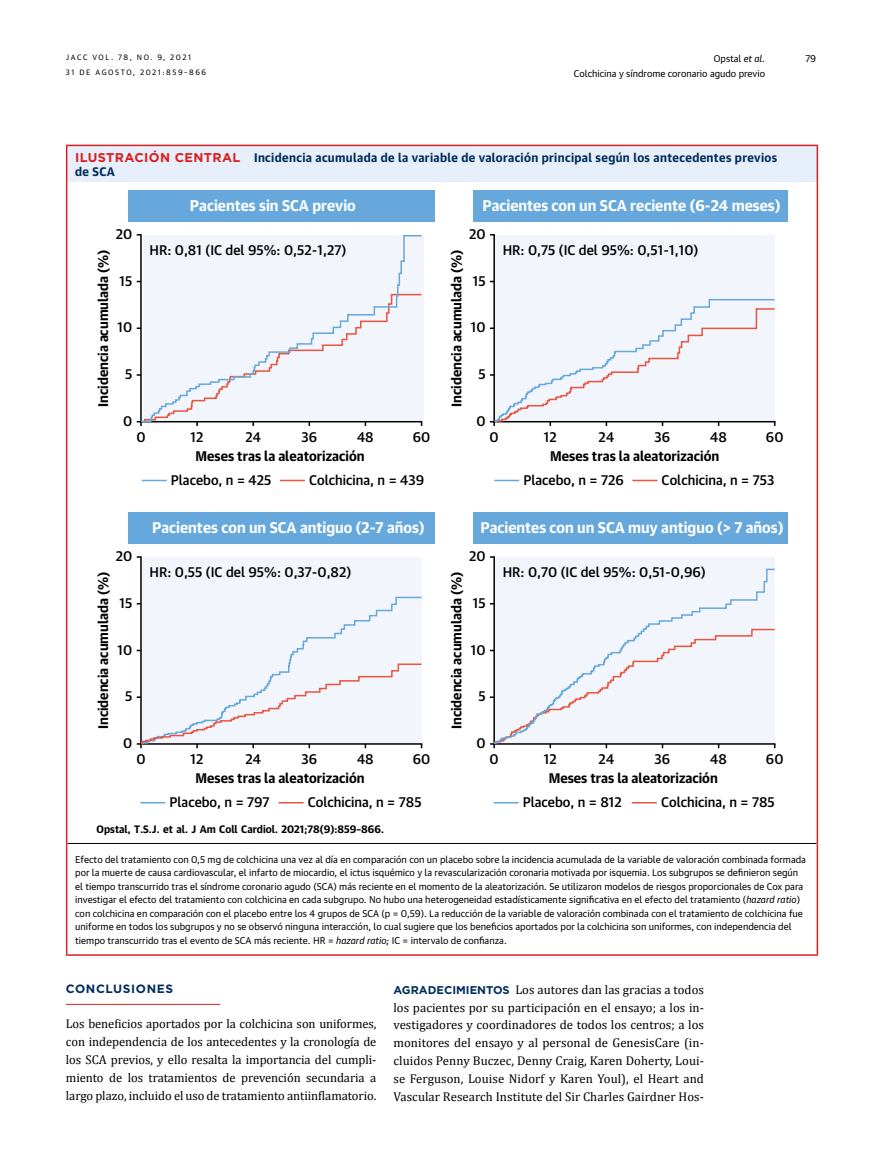
<style>
.page{position:relative;width:872px;height:1170px;background:#fff}
.page>*{position:absolute;margin:0;border:0;box-sizing:border-box;transform-origin:0 0}
.t1{font:700 15px "Guardian Text Sans";color:#fff}
.t2{font:500 13.5px "Guardian Text Sans";color:#000}
.t3{font:700 13.5px "Guardian Text Sans";color:#000}
.t4{font:12.75px/17.9px "Cambria";letter-spacing:-.005em;color:#000;text-align:justify}
.t5{font:700 12px/13.5px "Guardian Text Sans";letter-spacing:.03em;color:#002d5a}
.t6{font:700 12px "Gotham";letter-spacing:.05em;color:#002d5a}
.t7{font:700 10.5px "Guardian Text Sans";color:#010102}
.t8{font:9.45px/13.5px "Guardian Text Sans";color:#000}
.t9{font:7.5px "Guardian Text Sans";letter-spacing:.205em;color:#000}
.s1{font-style:italic}
.s2{font-family:"Gotham";font-size:12.75px;color:#db1e1f}
.s3{font-family:"Gotham";font-weight:700;font-size:11.25px;color:#002d5a}
</style>
<div class="page">
<hr style="left:66px;top:1003px;width:154px;height:1px;background:#db1e1f">
<div style="left:67px;top:145px;width:750px;height:37px;background:#e7effa"></div>
<hr style="left:67px;top:843px;width:749px;height:1px;background:#000">
<hr style="left:66px;top:146px;width:1px;height:36px;background:#db1e1f">
<hr style="left:66px;top:145px;width:752px;height:1px;background:#db1e1f">
<hr style="left:816px;top:146px;width:2px;height:36px;background:#db1e1f">
<hr style="left:66px;top:182px;width:1px;height:661px;background:#db1e1f">
<hr style="left:816px;top:182px;width:2px;height:661px;background:#db1e1f">
<hr style="left:66px;top:843px;width:1px;height:111px;background:#db1e1f">
<hr style="left:816px;top:843px;width:2px;height:111px;background:#db1e1f">
<hr style="left:66px;top:954px;width:752px;height:1px;background:#db1e1f">
<div style="left:128px;top:512px;width:306px;height:32px;background:#66a8dc"></div>
<div style="left:473px;top:512px;width:314px;height:32px;background:#66a8dc"></div>
<div style="left:128px;top:190px;width:306px;height:32px;background:#66a8dc"></div>
<div style="left:473px;top:190px;width:314px;height:32px;background:#66a8dc"></div>
<svg style="left:139px;top:234px;width:637px;height:510px"></svg>
<hr style="left:142px;top:479px;width:25px;height:2px;background:#66a8dc">
<hr style="left:280px;top:479px;width:25px;height:2px;background:#ea543e">
<hr style="left:494px;top:479px;width:25px;height:2px;background:#66a8dc">
<hr style="left:632px;top:479px;width:25px;height:2px;background:#ea543e">
<hr style="left:140px;top:801px;width:25px;height:2px;background:#66a8dc">
<hr style="left:279px;top:801px;width:24px;height:2px;background:#ea543e">
<hr style="left:493px;top:801px;width:25px;height:2px;background:#66a8dc">
<hr style="left:632px;top:801px;width:25px;height:2px;background:#ea543e">
<p class="t9" style="left:66px;top:54px;width:127px">JACC VOL. 78, NO. 9, 2021</p>
<p class="t8" style="left:714px;top:52px;width:53px">Opstal <span class="s1">et al.</span></p>
<p class="t8" style="left:805px;top:52px;width:12px">79</p>
<p class="t9" style="left:66px;top:69px;width:142px">31 DE AGOSTO, 2021:859–866</p>
<p class="t8" style="left:574px;top:67px;width:193px">Colchicina y síndrome coronario agudo previo</p>
<p class="t5" style="left:75px;top:151px;width:703px"><span class="s2">ILUSTRACIÓN CENTRAL</span> Incidencia acumulada de la variable de valoración principal según los antecedentes previos de SCA</p>
<h1 class="t1" style="left:190px;top:199px;width:167px">Pacientes sin SCA previo</h1>
<h1 class="t1" style="left:482px;top:199px;width:300px">Pacientes con un SCA reciente (6-24 meses)</h1>
<h2 class="t2" style="left:116px;top:228px;width:18px">20</h2>
<h2 class="t2" style="left:469px;top:228px;width:18px">20</h2>
<h2 class="t3" style="left:98px;top:407px;width:159px;rotate:-90deg">Incidencia acumulada (%)</h2>
<h2 class="t2" style="left:119px;top:275px;width:14px">15</h2>
<h2 class="t2" style="left:118px;top:322px;width:16px">10</h2>
<h2 class="t2" style="left:125px;top:369px;width:9px">5</h2>
<h2 class="t2" style="left:149px;top:244px;width:198px">HR: 0,81 (IC del 95%: 0,52-1,27)</h2>
<h2 class="t3" style="left:451px;top:407px;width:159px;rotate:-90deg">Incidencia acumulada (%)</h2>
<h2 class="t2" style="left:473px;top:275px;width:14px">15</h2>
<h2 class="t2" style="left:471px;top:322px;width:16px">10</h2>
<h2 class="t2" style="left:478px;top:369px;width:9px">5</h2>
<h2 class="t2" style="left:502px;top:244px;width:197px">HR: 0,75 (IC del 95%: 0,51-1,10)</h2>
<h2 class="t2" style="left:123px;top:415px;width:11px">0</h2>
<h2 class="t2" style="left:476px;top:415px;width:11px">0</h2>
<h2 class="t2" style="left:136px;top:431px;width:11px">0</h2>
<h2 class="t2" style="left:190px;top:431px;width:15px">12</h2>
<h2 class="t2" style="left:301px;top:431px;width:17px">36</h2>
<h2 class="t3" style="left:195px;top:450px;width:171px">Meses tras la aleatorización</h2>
<h2 class="t2" style="left:245px;top:431px;width:17px">24</h2>
<h2 class="t2" style="left:357px;top:431px;width:18px">48</h2>
<h2 class="t2" style="left:413px;top:431px;width:19px">60</h2>
<h2 class="t2" style="left:489px;top:431px;width:11px">0</h2>
<h2 class="t2" style="left:544px;top:431px;width:15px">12</h2>
<h2 class="t2" style="left:654px;top:431px;width:17px">36</h2>
<h2 class="t3" style="left:550px;top:450px;width:171px">Meses tras la aleatorización</h2>
<h2 class="t2" style="left:598px;top:431px;width:17px">24</h2>
<h2 class="t2" style="left:710px;top:431px;width:18px">48</h2>
<h2 class="t2" style="left:766px;top:431px;width:19px">60</h2>
<h2 class="t2" style="left:171px;top:474px;width:102px">Placebo, n = 425</h2>
<h2 class="t2" style="left:309px;top:474px;width:116px">Colchicina, n = 439</h2>
<h2 class="t2" style="left:523px;top:474px;width:102px">Placebo, n = 726</h2>
<h2 class="t2" style="left:661px;top:474px;width:114px">Colchicina, n = 753</h2>
<h1 class="t1" style="left:152px;top:521px;width:274px">Pacientes con un SCA antiguo (2-7 años)</h1>
<h1 class="t1" style="left:480px;top:521px;width:304px">Pacientes con un SCA muy antiguo (&gt; 7 años)</h1>
<h2 class="t2" style="left:116px;top:550px;width:18px">20</h2>
<h2 class="t2" style="left:469px;top:550px;width:18px">20</h2>
<h2 class="t3" style="left:98px;top:729px;width:159px;rotate:-90deg">Incidencia acumulada (%)</h2>
<h2 class="t2" style="left:119px;top:597px;width:14px">15</h2>
<h2 class="t2" style="left:118px;top:644px;width:16px">10</h2>
<h2 class="t2" style="left:125px;top:691px;width:9px">5</h2>
<h2 class="t2" style="left:149px;top:566px;width:203px">HR: 0,55 (IC del 95%: 0,37-0,82)</h2>
<h2 class="t3" style="left:451px;top:729px;width:159px;rotate:-90deg">Incidencia acumulada (%)</h2>
<h2 class="t2" style="left:473px;top:597px;width:14px">15</h2>
<h2 class="t2" style="left:471px;top:644px;width:16px">10</h2>
<h2 class="t2" style="left:478px;top:691px;width:9px">5</h2>
<h2 class="t2" style="left:502px;top:566px;width:204px">HR: 0,70 (IC del 95%: 0,51-0,96)</h2>
<h2 class="t2" style="left:123px;top:737px;width:11px">0</h2>
<h2 class="t2" style="left:476px;top:737px;width:11px">0</h2>
<h2 class="t2" style="left:136px;top:753px;width:11px">0</h2>
<h2 class="t2" style="left:190px;top:753px;width:15px">12</h2>
<h2 class="t2" style="left:301px;top:753px;width:17px">36</h2>
<h2 class="t3" style="left:195px;top:772px;width:171px">Meses tras la aleatorización</h2>
<h2 class="t2" style="left:245px;top:753px;width:17px">24</h2>
<h2 class="t2" style="left:357px;top:753px;width:18px">48</h2>
<h2 class="t2" style="left:413px;top:753px;width:19px">60</h2>
<h2 class="t2" style="left:489px;top:753px;width:11px">0</h2>
<h2 class="t2" style="left:544px;top:753px;width:15px">12</h2>
<h2 class="t2" style="left:654px;top:753px;width:17px">36</h2>
<h2 class="t3" style="left:549px;top:772px;width:171px">Meses tras la aleatorización</h2>
<h2 class="t2" style="left:598px;top:753px;width:17px">24</h2>
<h2 class="t2" style="left:710px;top:753px;width:18px">48</h2>
<h2 class="t2" style="left:766px;top:753px;width:19px">60</h2>
<h2 class="t2" style="left:170px;top:796px;width:101px">Placebo, n = 797</h2>
<h2 class="t2" style="left:308px;top:796px;width:115px">Colchicina, n = 785</h2>
<h2 class="t2" style="left:523px;top:796px;width:101px">Placebo, n = 812</h2>
<h2 class="t2" style="left:661px;top:796px;width:115px">Colchicina, n = 785</h2>
<p class="t7" style="left:97px;top:824px;width:289px">Opstal, T.S.J. et al. J Am Coll Cardiol. 2021;78(9):859–866.</p>
<p class="t8" style="left:75px;top:853px;width:732px">Efecto del tratamiento con 0,5 mg de colchicina una vez al día en comparación con un placebo sobre la incidencia acumulada de la variable de valoración combinada formada por la muerte de causa cardiovascular, el infarto de miocardio, el ictus isquémico y la revascularización coronaria motivada por isquemia. Los subgrupos se definieron según el tiempo transcurrido tras el síndrome coronario agudo (SCA) más reciente en el momento de la aleatorización. Se utilizaron modelos de riesgos proporcionales de Cox para investigar el efecto del tratamiento con colchicina en cada subgrupo. No hubo una heterogeneidad estadísticamente significativa en el efecto del tratamiento (<span class="s1">hazard ratio</span>) con colchicina en comparación con el placebo entre los 4 grupos de SCA (p = 0,59). La reducción de la variable de valoración combinada con el tratamiento de colchicina fue uniforme en todos los subgrupos y no se observó ninguna interacción, lo cual sugiere que los beneficios aportados por la colchicina son uniformes, con independencia del tiempo transcurrido tras el evento de SCA más reciente. HR = <span class="s1">hazard ratio;</span> IC = intervalo de confianza.</p>
<p class="t6" style="left:66px;top:982px;width:109px">CONCLUSIONES</p>
<p class="t4" style="left:66px;top:1014px;width:312px">Los beneficios aportados por la colchicina son uniformes, con independencia de los antecedentes y la cronología de los SCA previos, y ello resalta la importancia del cumpli&shy;miento de los tratamientos de prevención secundaria a largo plazo, incluido el uso de tratamiento antiinflamatorio.</p>
<p class="t4" style="left:393px;top:981px;width:312px"><span class="s3">AGRADECIMIENTOS</span> Los autores dan las gracias a todos los pacientes por su participación en el ensayo; a los in&shy;vestigadores y coordinadores de todos los centros; a los monitores del ensayo y al personal de GenesisCare (in&shy;cluidos Penny Buczec, Denny Craig, Karen Doherty, Loui&shy;se Ferguson, Louise Nidorf y Karen Youl), el Heart and Vascular Research Institute del Sir Charles Gairdner Hos-</p>
</div>
